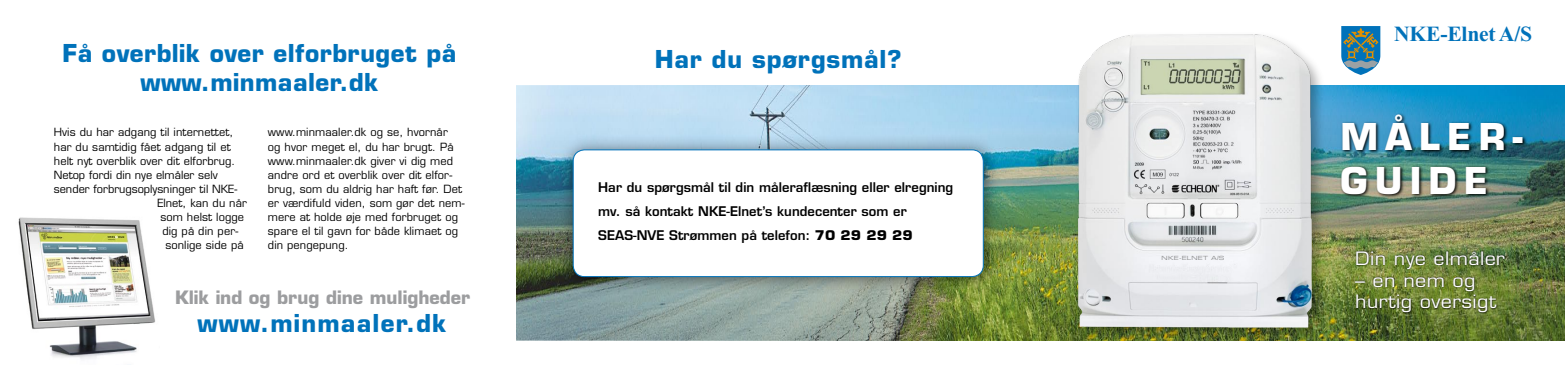
<style>
.page{position:relative;width:1565px;height:369px;background:#fff}
.page>*{position:absolute;margin:0;border:0;box-sizing:border-box;transform-origin:0 0}
.t1{font:700 36px/43.2px "Eurostile";letter-spacing:.2em;color:#fff}
.t2{font:700 24px/28.8px "Eurostile";letter-spacing:.02em;color:#0072ba;text-align:center}
.t3{font:700 24px "Eurostile";letter-spacing:.05em;color:#0072ba}
.t4{font:700 21.6px "Times New Roman";letter-spacing:-.01em;color:#0072ba}
.t5{font:18px/21.6px "Eurostile";letter-spacing:.02em;color:#fff;scale:1.1 1}
.t6{font:700 18px "Eurostile";color:#9c9d9f}
.t7{font:600 13px/24px "Eurostile";letter-spacing:.005em;color:#000}
.t8{font:11px/14px "Eurostile";letter-spacing:.01em;color:#000}
.t9{font:5.7px "Eurostile Extended Two";letter-spacing:.045em;color:#878889}
.s1{font-weight:700}
.s2{font-style:italic}
</style>
<div class="page">
<img style="left:516px;top:85px;width:1049px;height:255px">
<img style="left:1340px;top:112px;width:187px;height:87px">
<img style="left:18px;top:217px;width:137px;height:142px">
<div style="left:559px;top:135px;width:442px;height:159px;background:#000;opacity:.5"></div>
<div style="left:573px;top:150px;width:410px;height:126px;background:#fff;border-radius:11px"></div>
<div style="left:573px;top:149px;width:411px;height:128px;border:1px solid #0072ba;border-radius:11px"></div>
<img style="left:1057px;top:34px;width:283px;height:307px">
<img style="left:1353px;top:249px;width:154px;height:65px">
<svg style="left:1339px;top:26px;width:42px;height:51px"></svg>
<h2 class="t2" style="left:62px;top:38px;width:395px">Få overblik over elforbruget på www.minmaaler.dk</h2>
<p class="t8" style="left:54px;top:125px;width:181px">Hvis du har adgang til internettet,</p>
<p class="t8" style="left:54px;top:139px;width:178px">har du samtidig fået adgang til et</p>
<p class="t8" style="left:54px;top:153px;width:183px">helt nyt overblik over dit elforbrug.</p>
<p class="t8" style="left:54px;top:167px;width:165px">Netop fordi din nye elmåler selv</p>
<p class="t8" style="left:54px;top:181px;width:185px">sender forbrugsoplysninger til NKE-</p>
<p class="t8" style="left:157px;top:195px;width:91px">Elnet, kan du når</p>
<p class="t8" style="left:160px;top:209px;width:85px">som helst logge</p>
<p class="t8" style="left:162px;top:223px;width:78px">dig på din per-</p>
<p class="t8" style="left:165px;top:237px;width:80px">sonlige side på</p>
<p class="t8" style="left:268px;top:125px;width:198px">www.minmaaler.dk og se, hvornår<br>og hvor meget el, du har brugt. På www.minmaaler.dk giver vi dig med andre ord et overblik over dit elfor&shy;brug, som du aldrig har haft før. Det er værdifuld viden, som gør det nem&shy;mere at holde øje med forbruget og spare el til gavn for både klimaet og din pengepung.</p>
<h3 class="t6" style="left:175px;top:285px;width:297px">Klik ind og brug dine muligheder</h3>
<h2 class="t3" style="left:198px;top:308px;width:250px">www.minmaaler.dk</h2>
<h2 class="t2" style="left:655px;top:45px;width:248px">Har du spørgsmål?</h2>
<p class="t7" style="left:598px;top:175px;width:357px">Har du spørgsmål til din måleraflæsning eller elregning mv. så kontakt NKE-Elnet’s kundecenter som er<br>Seas-Nve Strømmen på telefon: <span class="s1">70 29 29 29</span></p>
<p class="t9" style="left:1161px;top:254px;width:64px">NKE-Elnet A<span class="s2">/</span>S</p>
<h3 class="t4" style="left:1394px;top:21px;width:139px">NKE-Elnet A/S</h3>
<h1 class="t1" style="left:1340px;top:115px;width:184px">Måler&shy;guide</h1>
<h3 class="t5" style="left:1355px;top:248px;width:138px">Din nye elmåler</h3>
<h3 class="t5" style="left:1355px;top:269px;width:130px">– en nem og hurtig oversigt</h3>
</div>
